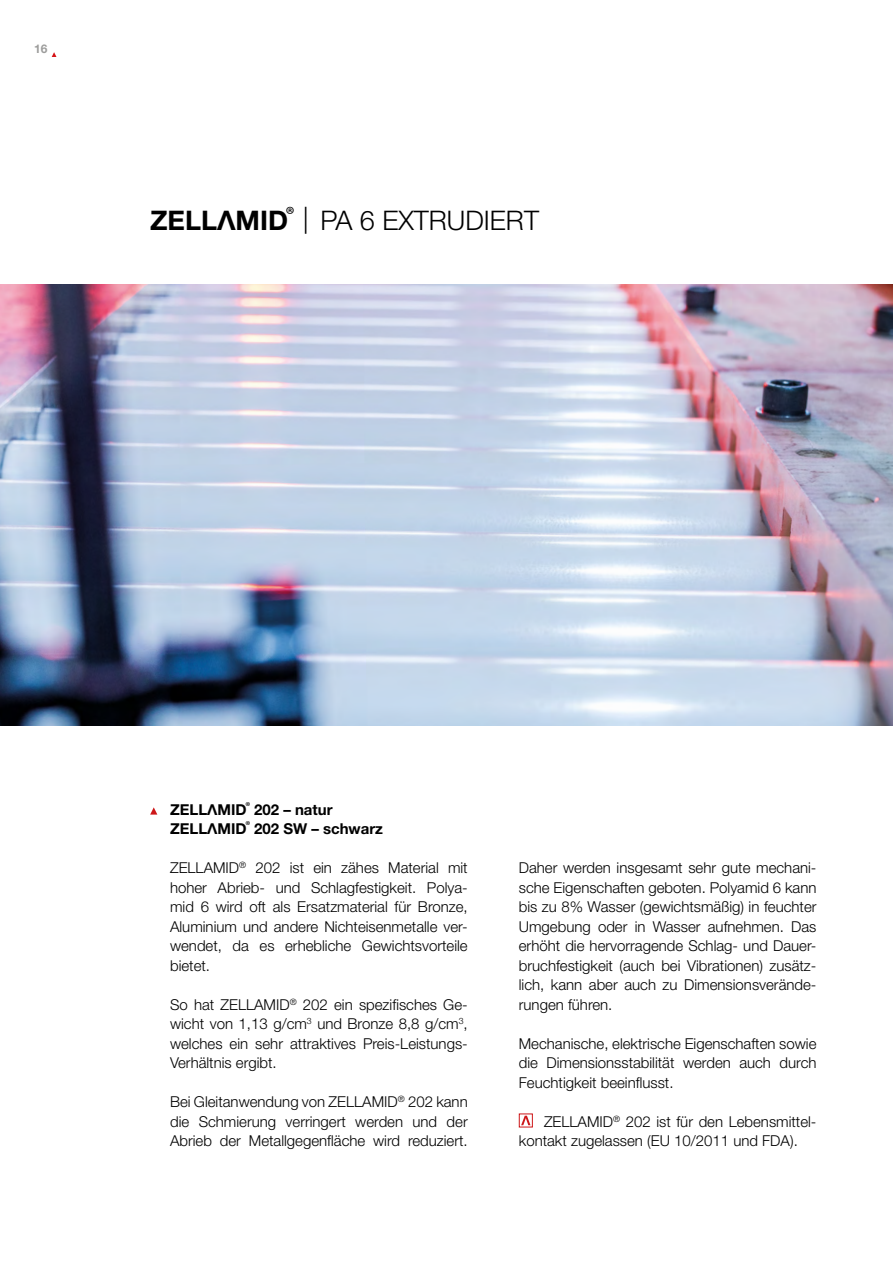
<style>
.page{position:relative;width:893px;height:1263px;background:#fff}
.page>*{position:absolute;margin:0;border:0;box-sizing:border-box;transform-origin:0 0}
.t1{font:300 27px "Helvetica Neue LT Pro";color:#000}
.t2{font:300 15px/19.5px "Helvetica Neue LT Pro";color:#000;text-align:justify}
.t3{font:700 15px "Helvetica Neue LT Pro";color:#000}
.t4{font:15px "ZELLAMID";color:#000}
.t5{font:700 12px "Helvetica Neue LT Pro";color:#9d9d9c}
.s1{font-family:"ZELLAMID";font-weight:400}
.s2{font-family:"Helvetica Neue LT Pro";font-weight:700}
</style>
<div class="page">
<img style="left:0;top:284px;width:893px;height:442px">
<svg style="left:52px;top:52px;width:4px;height:5px"></svg>
<div style="left:519px;top:1113px;width:14px;height:14px;border:1px solid #cd1719"></div>
<svg style="left:521px;top:1116px;width:9px;height:9px"></svg>
<svg style="left:150px;top:807px;width:7px;height:8px"></svg>
<p class="t5" style="left:34px;top:41px;width:15px">16</p>
<h1 class="t1" style="left:150px;top:203px;width:390px"><span class="s1">ZELLAMID®</span> | PA 6 EXTRUDIERT</h1>
<p class="t4" style="left:170px;top:800px;width:164px">ZELLAMID® <span class="s2">202 – natur</span></p>
<p class="t3" style="left:170px;top:819px;width:214px"><span class="s1">ZELLAMID®</span> 202 SW – schwarz</p>
<p class="t2" style="left:170px;top:858px;width:299px">ZELLAMID<sup>®</sup> 202 ist ein zähes Material mit hoher Abrieb- und Schlagfestigkeit. Polya&shy;mid 6 wird oft als Ersatzmaterial für Bronze, Aluminium und andere Nichteisenmetalle ver&shy;wendet, da es erhebliche Gewichtsvorteile bietet.</p>
<p class="t2" style="left:170px;top:994px;width:299px">So hat ZELLAMID<sup>®</sup> 202 ein spezifisches Ge&shy;wicht von 1,13 g/cm<sup>3</sup> und Bronze 8,8 g/cm<sup>3</sup>, welches ein sehr attraktives Preis-Leistungs-Verhältnis ergibt.</p>
<p class="t2" style="left:170px;top:1092px;width:299px">Bei Gleitanwendung von ZELLAMID<sup>®</sup> 202 kann die Schmierung verringert werden und der Abrieb der Metallgegenfläche wird reduziert.</p>
<p class="t2" style="left:519px;top:858px;width:299px">Daher werden insgesamt sehr gute mechani&shy;sche Eigenschaften geboten. Polyamid 6 kann bis zu 8% Wasser (gewichtsmäßig) in feuchter Umgebung oder in Wasser aufnehmen. Das erhöht die hervorragende Schlag- und Dauer&shy;bruchfestigkeit (auch bei Vibrationen) zusätz&shy;lich, kann aber auch zu Dimensionsverände&shy;rungen führen.</p>
<p class="t2" style="left:519px;top:1033px;width:299px">Mechanische, elektrische Eigenschaften sowie die Dimensionsstabilität werden auch durch Feuchtigkeit beeinflusst.</p>
<p class="t2" style="left:519px;top:1111px;width:299px;text-indent:25px">ZELLAMID<sup>®</sup> 202 ist für den Lebensmittel&shy;kontakt zugelassen (EU 10/2011 und FDA).</p>
</div>
